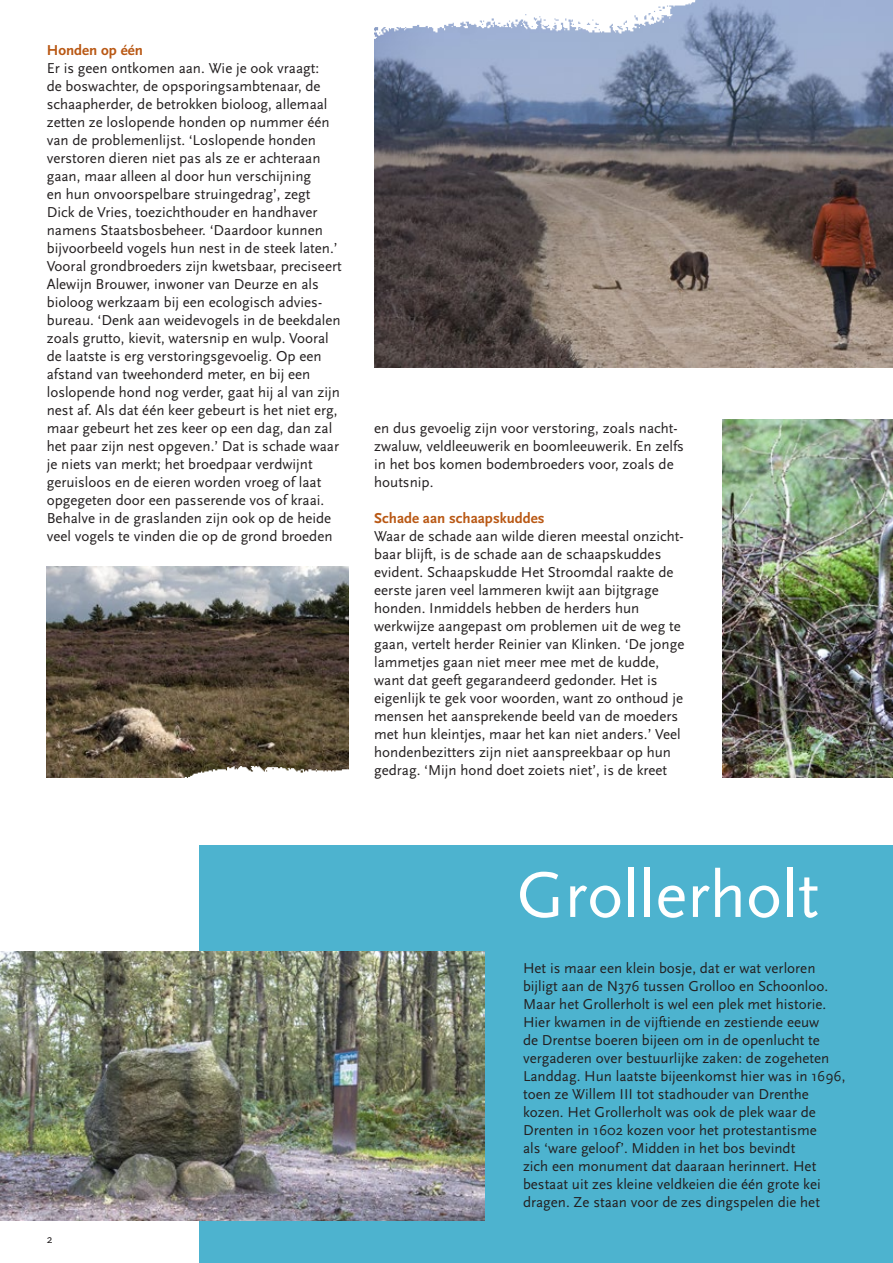
<style>
.page{position:relative;width:893px;height:1263px;background:#fff}
.page>*{position:absolute;margin:0;border:0;box-sizing:border-box;transform-origin:0 0}
.t1{font:67.5px "Scala Sans OT";color:#fff}
.t2{font:15px/18px "Scala Sans OT";color:#231f20}
.t3{font:700 15px "Scala Sans OT";color:#b95814}
.t4{font:12px "Scala Sans OT";color:#231f20}
</style>
<div class="page">
<div style="left:200px;top:845px;width:693px;height:418px;background:#4db3cf"></div>
<img style="left:0;top:951px;width:485px;height:269px">
<img style="left:47px;top:566px;width:302px;height:211px">
<img style="left:723px;top:420px;width:170px;height:357px">
<img style="left:374px;top:0;width:519px;height:368px">
<img style="left:374px;top:0;width:345px;height:52px">
<img style="left:176px;top:754px;width:173px;height:24px">
<p class="t3" style="left:47px;top:42px;width:98px">Honden op één</p>
<p class="t2" style="left:47px;top:60px;width:296px">Er is geen ontkomen aan. Wie je ook vraagt:<br>de boswachter, de opsporingsambtenaar, de schaapherder, de betrokken bioloog, allemaal zetten ze loslopende honden op nummer één van de problemenlijst. ‘Loslopende honden verstoren dieren niet pas als ze er achteraan gaan, maar alleen al door hun verschijning<br>en hun onvoorspelbare struingedrag’, zegt Dick de Vries, toezichthouder en handhaver namens Staatsbosbeheer. ‘Daardoor kunnen bijvoorbeeld vogels hun nest in de steek laten.’ Vooral grondbroeders zijn kwetsbaar, preciseert Alewijn Brouwer, inwoner van Deurze en als bioloog werkzaam bij een ecologisch advies&shy;bureau. ‘Denk aan weidevogels in de beekdalen zoals grutto, kievit, watersnip en wulp. Vooral de laatste is erg verstoringsgevoelig. Op een afstand van tweehonderd meter, en bij een loslopende hond nog verder, gaat hij al van zijn nest af. Als dat één keer gebeurt is het niet erg, maar gebeurt het zes keer op een dag, dan zal het paar zijn nest opgeven.’ Dat is schade waar je niets van merkt; het broedpaar verdwijnt geruisloos en de eieren worden vroeg of laat opgegeten door een passerende vos of kraai.<br>Behalve in de graslanden zijn ook op de heide veel vogels te vinden die op de grond broeden</p>
<p class="t2" style="left:374px;top:420px;width:311px">en dus gevoelig zijn voor verstoring, zoals nacht&shy;zwaluw, veldleeuwerik en boomleeuwerik. En zelfs in het bos komen bodembroeders voor, zoals de houtsnip.</p>
<p class="t3" style="left:374px;top:510px;width:172px">Schade aan schaapskuddes</p>
<p class="t2" style="left:374px;top:528px;width:312px">Waar de schade aan wilde dieren meestal onzicht&shy;baar blijft, is de schade aan de schaapskuddes evident. Schaapskudde Het Stroomdal raakte de eerste jaren veel lammeren kwijt aan bijtgrage honden. Inmiddels hebben de herders hun werkwijze aangepast om problemen uit de weg te gaan, vertelt herder Reinier van Klinken. ‘De jonge lammetjes gaan niet meer mee met de kudde, want dat geeft gegarandeerd gedonder. Het is eigenlijk te gek voor woorden, want zo onthoud je mensen het aansprekende beeld van de moeders met hun kleintjes, maar het kan niet anders.’ Veel hondenbezitters zijn niet aanspreekbaar op hun gedrag. ‘Mijn hond doet zoiets niet’, is de kreet</p>
<p class="t4" style="left:47px;top:1233px;width:7px">2</p>
<h1 class="t1" style="left:517px;top:858px;width:304px">Grollerholt</h1>
<p class="t2" style="left:523px;top:960px;width:324px">Het is maar een klein bosje, dat er wat verloren bijligt aan de N376 tussen Grolloo en Schoonloo.<br>Maar het Grollerholt is wel een plek met historie.<br>Hier kwamen in de vijftiende en zestiende eeuw<br>de Drentse boeren bijeen om in de openlucht te vergaderen over bestuurlijke zaken: de zogeheten Landdag. Hun laatste bijeenkomst hier was in 1696, toen ze Willem III tot stadhouder van Drenthe kozen. Het Grollerholt was ook de plek waar de Drenten in 1602 kozen voor het protestantisme<br>als ‘ware geloof’. Midden in het bos bevindt<br>zich een monument dat daaraan herinnert. Het bestaat uit zes kleine veldkeien die één grote kei dragen. Ze staan voor de zes dingspelen die het</p>
</div>
